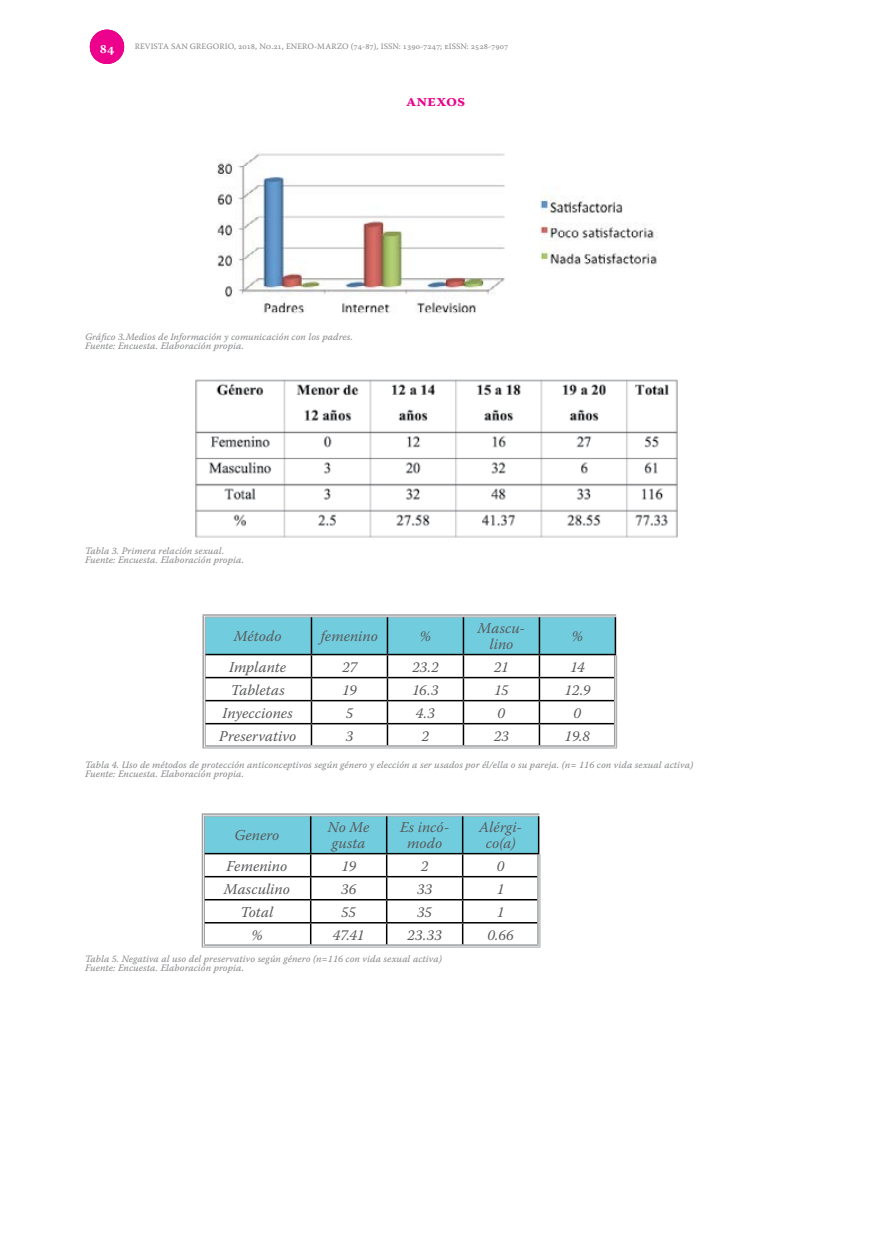
<style>
.page{position:relative;width:893px;height:1234px;background:#fff}
.page>*{position:absolute;margin:0;border:0;box-sizing:border-box;transform-origin:0 0}
.t1{font:700 16.5px "Warnock Pro";color:#ec008c}
.t2{font:italic 15px/15.8px "Warnock Pro";letter-spacing:.005em;color:#58595b;text-align:center}
.t3{font:700 13.5px "Warnock Pro";color:#fff}
.t4{font:9.75px/9px "Warnock Pro It Capt";color:#888a8d}
.t5{font:8.25px "Warnock Pro Capt";color:#888a8d}
</style>
<div class="page">
<div style="left:90px;top:30px;width:34px;height:34px;background:#ec008c;border-radius:50%"></div>
<img style="left:217px;top:153px;width:441px;height:161px">
<hr style="left:202px;top:654px;width:2px;height:23px;background:#9d9fa2">
<hr style="left:202px;top:677px;width:2px;height:23px;background:#9d9fa2">
<hr style="left:202px;top:700px;width:2px;height:23px;background:#9d9fa2">
<hr style="left:202px;top:723px;width:2px;height:24px;background:#9d9fa2">
<hr style="left:202px;top:747px;width:109px;height:1px;background:#9d9fa2">
<hr style="left:311px;top:747px;width:76px;height:1px;background:#9d9fa2">
<hr style="left:387px;top:747px;width:76px;height:1px;background:#9d9fa2">
<hr style="left:463px;top:747px;width:76px;height:1px;background:#9d9fa2">
<hr style="left:539px;top:747px;width:78px;height:1px;background:#9d9fa2">
<svg style="left:204px;top:615px;width:413px;height:132px"></svg>
<hr style="left:202px;top:615px;width:2px;height:39px;background:#9d9fa2">
<hr style="left:205px;top:617px;width:1px;height:37px;background:#9d9fa2">
<hr style="left:202px;top:614px;width:109px;height:1px;background:#9d9fa2">
<hr style="left:205px;top:616px;width:106px;height:1px;background:#9d9fa2">
<hr style="left:311px;top:614px;width:76px;height:1px;background:#9d9fa2">
<hr style="left:311px;top:616px;width:76px;height:1px;background:#9d9fa2">
<hr style="left:387px;top:614px;width:76px;height:1px;background:#9d9fa2">
<hr style="left:387px;top:616px;width:76px;height:1px;background:#9d9fa2">
<hr style="left:463px;top:614px;width:76px;height:1px;background:#9d9fa2">
<hr style="left:463px;top:616px;width:76px;height:1px;background:#9d9fa2">
<hr style="left:539px;top:614px;width:77px;height:1px;background:#9d9fa2">
<hr style="left:539px;top:616px;width:77px;height:1px;background:#9d9fa2">
<hr style="left:311px;top:617px;width:1px;height:36px;background:#000">
<hr style="left:387px;top:617px;width:1px;height:36px;background:#000">
<hr style="left:463px;top:617px;width:1px;height:36px;background:#000">
<hr style="left:539px;top:617px;width:1px;height:36px;background:#000">
<hr style="left:615px;top:617px;width:1px;height:36px;background:#000">
<hr style="left:205px;top:653px;width:106px;height:2px;background:#000">
<hr style="left:311px;top:653px;width:76px;height:2px;background:#000">
<hr style="left:387px;top:653px;width:76px;height:2px;background:#000">
<hr style="left:463px;top:653px;width:76px;height:2px;background:#000">
<hr style="left:539px;top:653px;width:77px;height:2px;background:#000">
<hr style="left:202px;top:946px;width:109px;height:1px;background:#9d9fa2">
<hr style="left:311px;top:946px;width:76px;height:1px;background:#9d9fa2">
<hr style="left:387px;top:946px;width:76px;height:1px;background:#9d9fa2">
<hr style="left:463px;top:946px;width:77px;height:1px;background:#9d9fa2">
<svg style="left:202px;top:814px;width:339px;height:132px"></svg>
<hr style="left:202px;top:814px;width:1px;height:39px;background:#9d9fa2">
<hr style="left:204px;top:816px;width:1px;height:37px;background:#9d9fa2">
<hr style="left:202px;top:813px;width:109px;height:1px;background:#9d9fa2">
<hr style="left:204px;top:815px;width:107px;height:1px;background:#9d9fa2">
<hr style="left:311px;top:813px;width:76px;height:1px;background:#9d9fa2">
<hr style="left:311px;top:815px;width:76px;height:1px;background:#9d9fa2">
<hr style="left:387px;top:813px;width:76px;height:1px;background:#9d9fa2">
<hr style="left:387px;top:815px;width:76px;height:1px;background:#9d9fa2">
<hr style="left:463px;top:813px;width:76px;height:1px;background:#9d9fa2">
<hr style="left:463px;top:815px;width:76px;height:1px;background:#9d9fa2">
<hr style="left:310px;top:816px;width:1px;height:36px;background:#000">
<hr style="left:386px;top:816px;width:1px;height:36px;background:#000">
<hr style="left:462px;top:816px;width:1px;height:36px;background:#000">
<hr style="left:538px;top:816px;width:1px;height:36px;background:#000">
<hr style="left:205px;top:852px;width:106px;height:2px;background:#000">
<hr style="left:311px;top:852px;width:76px;height:2px;background:#000">
<hr style="left:387px;top:852px;width:76px;height:2px;background:#000">
<hr style="left:463px;top:852px;width:76px;height:2px;background:#000">
<img style="left:195px;top:379px;width:483px;height:159px">
<h3 class="t3" style="left:100px;top:40px;width:16px">84</h3>
<p class="t5" style="left:135px;top:41px;width:375px">REVISTA SAN GREGORIO, 2018, No.21, ENERO-MARZO (74-87), ISSN: 1390-7247; eISSN: 2528-7907</p>
<h1 class="t1" style="left:406px;top:91px;width:61px">ANEXO S</h1>
<p class="t4" style="left:85px;top:332px;width:269px">Gráfico 3.Medios de Información y comunicación con los padres.<br>Fuente: Encuesta. Elaboración propia.</p>
<p class="t4" style="left:85px;top:546px;width:161px">Tabla 3. Primera relación sexual.<br>Fuente: Encuesta. Elaboración propia.</p>
<h2 class="t2" style="left:234px;top:627px;width:49px">Método</h2>
<h2 class="t2" style="left:321px;top:627px;width:59px">femenino</h2>
<h2 class="t2" style="left:420px;top:627px;width:13px">%</h2>
<h2 class="t2" style="left:478px;top:619px;width:49px">Mascu&shy;lino</h2>
<h2 class="t2" style="left:572px;top:627px;width:13px">%</h2>
<h2 class="t2" style="left:229px;top:658px;width:59px">Implante</h2>
<h2 class="t2" style="left:342px;top:658px;width:16px">27</h2>
<h2 class="t2" style="left:412px;top:658px;width:28px">23.2</h2>
<h2 class="t2" style="left:494px;top:658px;width:16px">21</h2>
<h2 class="t2" style="left:570px;top:658px;width:16px">14</h2>
<h2 class="t2" style="left:231px;top:681px;width:56px">Tabletas</h2>
<h2 class="t2" style="left:342px;top:681px;width:16px">19</h2>
<h2 class="t2" style="left:412px;top:681px;width:28px">16.3</h2>
<h2 class="t2" style="left:494px;top:681px;width:16px">15</h2>
<h2 class="t2" style="left:564px;top:681px;width:28px">12.9</h2>
<h2 class="t2" style="left:223px;top:704px;width:72px">Inyecciones</h2>
<h2 class="t2" style="left:346px;top:704px;width:9px">5</h2>
<h2 class="t2" style="left:416px;top:704px;width:21px">4.3</h2>
<h2 class="t2" style="left:498px;top:704px;width:9px">0</h2>
<h2 class="t2" style="left:574px;top:704px;width:9px">0</h2>
<h2 class="t2" style="left:219px;top:727px;width:78px">Preservativo</h2>
<h2 class="t2" style="left:346px;top:727px;width:9px">3</h2>
<h2 class="t2" style="left:422px;top:727px;width:9px">2</h2>
<h2 class="t2" style="left:494px;top:727px;width:17px">23</h2>
<h2 class="t2" style="left:565px;top:727px;width:27px">19.8</h2>
<p class="t4" style="left:85px;top:759px;width:610px">Tabla 4. Uso de métodos de protección anticonceptivos según género y elección a ser usados por él/ella o su pareja. (n= 116 con vida sexual activa)<br>Fuente: Encuesta. Elaboración propia.</p>
<h2 class="t2" style="left:234px;top:826px;width:46px">Genero</h2>
<h2 class="t2" style="left:328px;top:818px;width:43px;text-align:left">No Me gusta</h2>
<h2 class="t2" style="left:400px;top:818px;width:51px">Es incó&shy;modo</h2>
<h2 class="t2" style="left:479px;top:818px;width:45px">Alérgi&shy;co(a)</h2>
<h2 class="t2" style="left:226px;top:857px;width:62px">Femenino</h2>
<h2 class="t2" style="left:341px;top:857px;width:16px">19</h2>
<h2 class="t2" style="left:421px;top:857px;width:9px">2</h2>
<h2 class="t2" style="left:497px;top:857px;width:9px">0</h2>
<h2 class="t2" style="left:224px;top:880px;width:68px">Masculino</h2>
<h2 class="t2" style="left:341px;top:880px;width:17px">36</h2>
<h2 class="t2" style="left:417px;top:880px;width:17px">33</h2>
<h2 class="t2" style="left:497px;top:880px;width:9px">1</h2>
<h2 class="t2" style="left:240px;top:903px;width:35px">Total</h2>
<h2 class="t2" style="left:341px;top:903px;width:17px">55</h2>
<h2 class="t2" style="left:417px;top:903px;width:17px">35</h2>
<h2 class="t2" style="left:497px;top:903px;width:9px">1</h2>
<h2 class="t2" style="left:251px;top:926px;width:13px">%</h2>
<h2 class="t2" style="left:333px;top:926px;width:33px">47.41</h2>
<h2 class="t2" style="left:407px;top:926px;width:36px">23.33</h2>
<h2 class="t2" style="left:487px;top:926px;width:28px">0.66</h2>
<p class="t4" style="left:85px;top:953px;width:358px">Tabla 5. Negativa al uso del preservativo según género (n=116 con vida sexual activa)<br>Fuente: Encuesta. Elaboración propia.</p>
</div>
